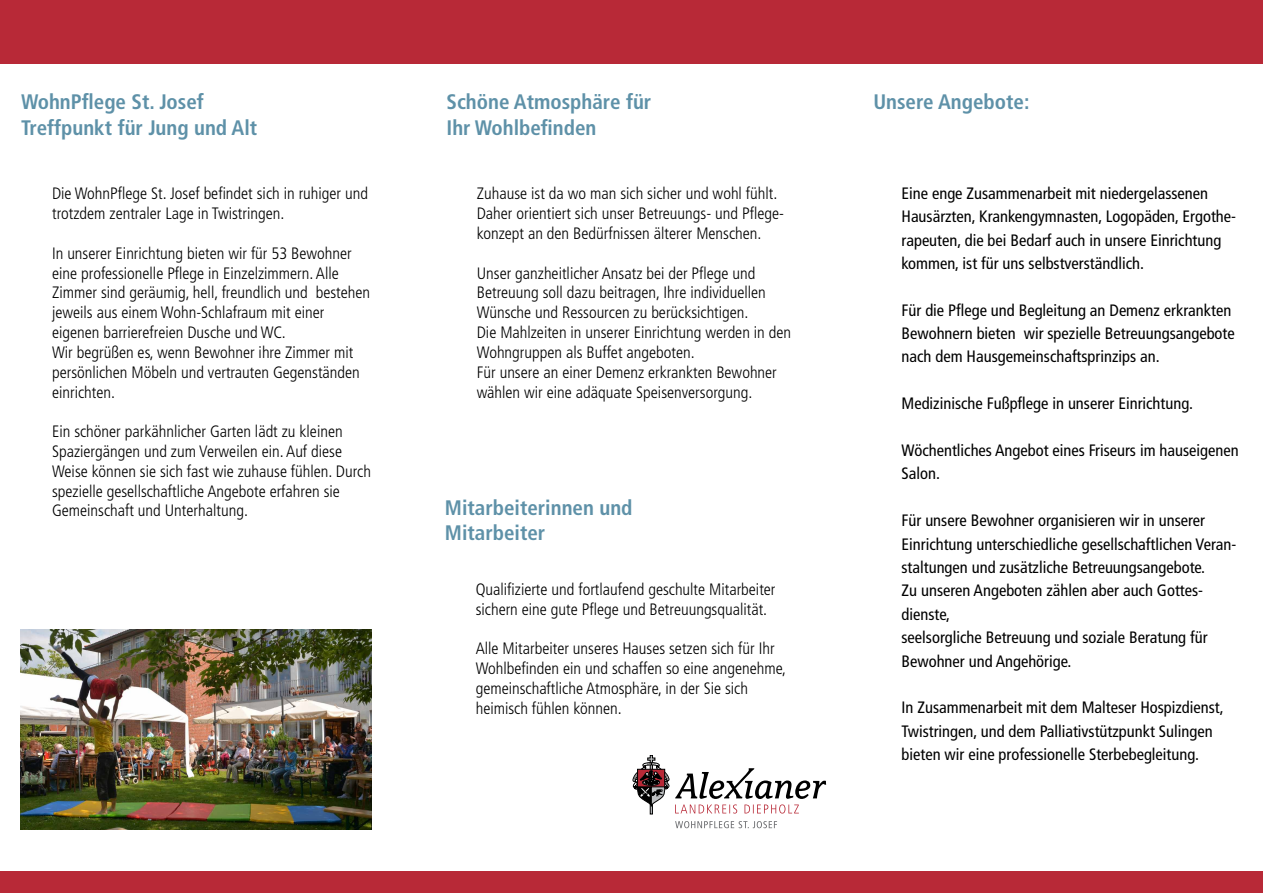
<style>
.page{position:relative;width:1263px;height:893px;background:#fff}
.page>*{position:absolute;margin:0;border:0;box-sizing:border-box;transform-origin:0 0}
.t1{font:700 condensed 21px/25.2px "Frutiger LT Std";color:#5e91a8}
.t2{font:300 condensed 16.5px/19.8px "Frutiger LT Std";color:#000}
.t3{font:condensed 16.5px/23.4px "Frutiger LT Std";color:#000}
</style>
<div class="page">
<div style="left:0;top:872px;width:1263px;height:21px;background:#b82937"></div>
<div style="left:0;top:0;width:1263px;height:64px;background:#b82937"></div>
<svg style="left:633px;top:755px;width:36px;height:59px"></svg>
<svg style="left:675px;top:768px;width:151px;height:45px"></svg>
<svg style="left:675px;top:821px;width:102px;height:7px"></svg>
<img style="left:20px;top:630px;width:351px;height:199px">
<p class="t1" style="left:21px;top:89px;width:237px">WohnPflege St. Josef<br>Treffpunkt für Jung und Alt</p>
<p class="t2" style="left:52px;top:184px;width:317px">Die WohnPflege St. Josef befindet sich in ruhiger und trotzdem zentraler Lage in Twistringen.</p>
<p class="t2" style="left:52px;top:243px;width:320px">In unserer Einrichtung bieten wir für 53 Bewohner eine professionelle Pflege in Einzelzimmern. Alle Zimmer sind geräumig, hell, freundlich und bestehen jeweils aus einem Wohn-Schlafraum mit einer eigenen barrierefreien Dusche und WC.<br>Wir begrüßen es, wenn Bewohner ihre Zimmer mit persönlichen Möbeln und vertrauten Gegenständen einrichten.</p>
<p class="t2" style="left:52px;top:422px;width:320px">Ein schöner parkähnlicher Garten lädt zu kleinen Spaziergängen und zum Verweilen ein. Auf diese Weise können sie sich fast wie zuhause fühlen. Durch spezielle gesellschaftliche Angebote erfahren sie Gemeinschaft und Unterhaltung.</p>
<p class="t1" style="left:446px;top:89px;width:206px">Schöne Atmosphäre für<br>Ihr Wohlbefinden</p>
<p class="t2" style="left:477px;top:184px;width:309px">Zuhause ist da wo man sich sicher und wohl fühlt.<br>Daher orientiert sich unser Betreuungs- und Pflege&shy;konzept an den Bedürfnissen älterer Menschen.</p>
<p class="t2" style="left:477px;top:263px;width:316px">Unser ganzheitlicher Ansatz bei der Pflege und Betreuung soll dazu beitragen, Ihre individuellen Wünsche und Ressourcen zu berücksichtigen.<br>Die Mahlzeiten in unserer Einrichtung werden in den Wohngruppen als Buffet angeboten.<br>Für unsere an einer Demenz erkrankten Bewohner wählen wir eine adäquate Speisenversorgung.</p>
<p class="t1" style="left:445px;top:495px;width:189px">Mitarbeiterinnen und<br>Mitarbeiter</p>
<p class="t2" style="left:476px;top:579px;width:301px">Qualifizierte und fortlaufend geschulte Mitarbeiter sichern eine gute Pflege und Betreuungsqualität.</p>
<p class="t2" style="left:476px;top:639px;width:312px">Alle Mitarbeiter unseres Hauses setzen sich für Ihr Wohlbefinden ein und schaffen so eine angenehme, gemeinschaftliche Atmosphäre, in der Sie sich heimisch fühlen können.</p>
<p class="t1" style="left:873px;top:89px;width:158px">Unsere Angebote:</p>
<p class="t3" style="left:901px;top:181px;width:336px">Eine enge Zusammenarbeit mit niedergelassenen Hausärzten, Krankengymnasten, Logopäden, Ergothe&shy;rapeuten, die bei Bedarf auch in unsere Einrichtung kommen, ist für uns selbstverständlich.</p>
<p class="t3" style="left:901px;top:298px;width:335px">Für die Pflege und Begleitung an Demenz erkrankten<br>Bewohnern bieten wir spezielle Betreuungsangebote nach dem Hausgemeinschaftsprinzips an.</p>
<p class="t3" style="left:901px;top:392px;width:293px">Medizinische Fußpflege in unserer Einrichtung.</p>
<p class="t3" style="left:901px;top:439px;width:339px">Wöchentliches Angebot eines Friseurs im hauseigenen<br>Salon.</p>
<p class="t3" style="left:901px;top:509px;width:336px">Für unsere Bewohner organisieren wir in unserer Einrichtung unterschiedliche gesellschaftlichen Veran&shy;staltungen und zusätzliche Betreuungsangebote.<br>Zu unseren Angeboten zählen aber auch Gottes&shy;dienste,<br>seelsorgliche Betreuung und soziale Beratung für Bewohner und Angehörige.</p>
<p class="t3" style="left:901px;top:696px;width:324px">In Zusammenarbeit mit dem Malteser Hospizdienst,<br>Twistringen, und dem Palliativstützpunkt Sulingen bieten wir eine professionelle Sterbebegleitung.</p>
</div>
